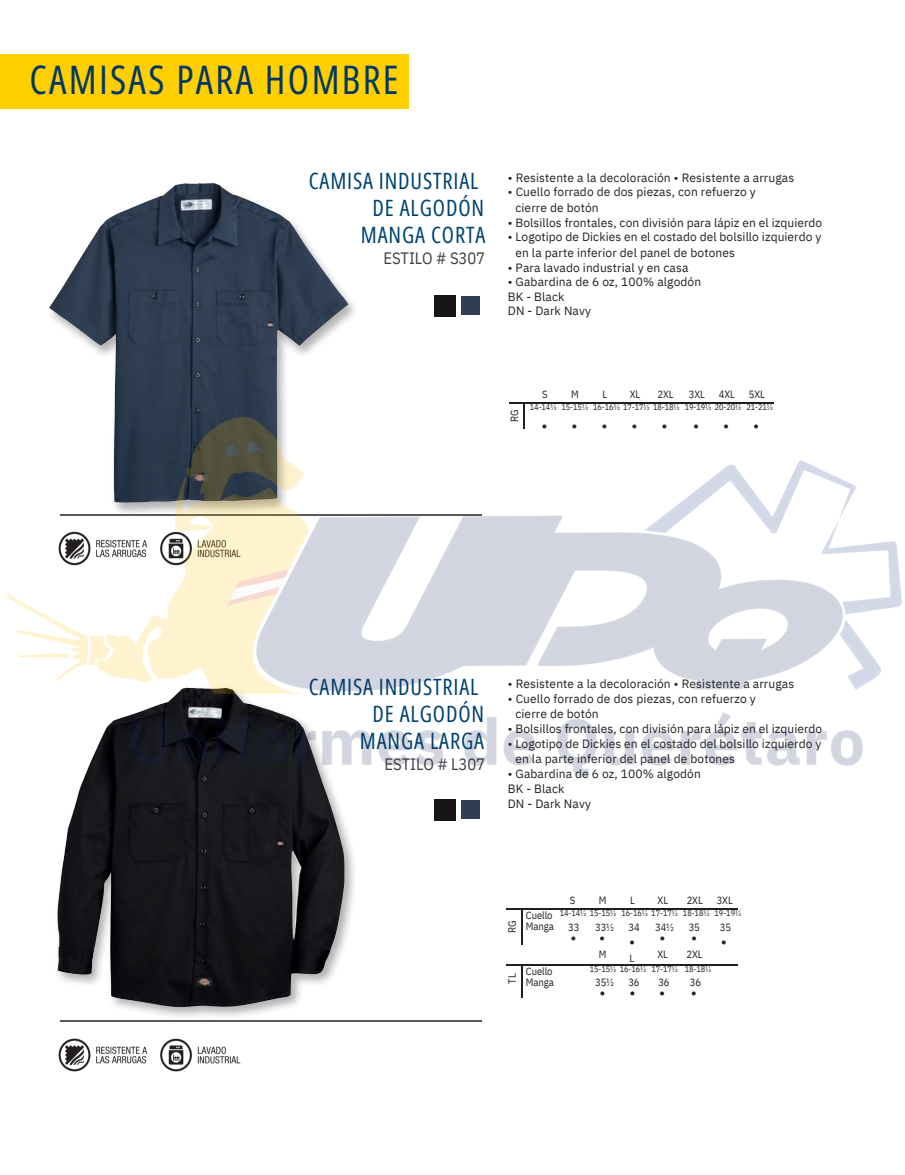
<style>
.page{position:relative;width:905px;height:1175px;background:#fff}
.page>*{position:absolute;margin:0;border:0;box-sizing:border-box;transform-origin:0 0}
.t1{font:39.3px "Open Sans Condensed";letter-spacing:.06em;color:#003767}
.t2{font:22.5px/27px "Open Sans Condensed";letter-spacing:.04em;color:#004372;text-align:center}
.t3{font:16.5px "IBM Plex Sans Cond";letter-spacing:-.005em;color:#414042}
.t4{font:12px/14.7px "IBM Plex Sans";letter-spacing:.01em;color:#231f20}
.t5{font:10.5px/11.2px "IBM Plex Sans Cond";letter-spacing:-.005em;color:#231f20}
.t6{font:9px "Arimo";color:#231f20}
.t7{font:9px "Liberation Serif";color:#231f20}
.t8{font:8.25px "IBM Plex Sans Cond";letter-spacing:-.005em;color:#231f20}
</style>
<div class="page">
<img style="left:49px;top:183px;width:299px;height:195px">
<img style="left:121px;top:824px;width:233px;height:193px">
<img style="left:57px;top:797px;width:287px;height:210px">
<div style="left:434px;top:295px;width:21px;height:22px;background:#161619"></div>
<div style="left:434px;top:799px;width:21px;height:21px;background:#161619"></div>
<img style="left:462px;top:297px;width:18px;height:18px">
<img style="left:462px;top:800px;width:18px;height:18px">
<div style="left:0;top:54px;width:409px;height:54px;background:#ffcf00"></div>
<hr style="left:60px;top:1019px;width:421px;height:2px;background:#58595b">
<img style="left:58px;top:1038px;width:183px;height:34px">
<hr style="left:506px;top:964px;width:231px;height:1px;background:#231f20">
<hr style="left:521px;top:965px;width:1px;height:32px;background:#231f20">
<hr style="left:506px;top:908px;width:231px;height:1px;background:#231f20">
<hr style="left:521px;top:908px;width:1px;height:37px;background:#231f20">
<img style="left:7px;top:378px;width:895px;height:419px">
<p class="t1" style="left:30px;top:52px;width:370px">CAMISAS PARA HOMBRE</p>
<p class="t2" style="left:309px;top:166px;width:171px">CAMISA INDUSTRIAL</p>
<p class="t2" style="left:361px;top:193px;width:126px">DE ALGODÓN<br>MANGA CORTA</p>
<p class="t3" style="left:383px;top:247px;width:103px">ESTILO # S307</p>
<h3 class="t4" style="left:508px;top:170px;width:288px">• Resistente a la decoloración • Resistente a arrugas</h3>
<h3 class="t4" style="left:508px;top:184px;width:249px">• Cuello forrado de dos piezas, con refuerzo y</h3>
<p class="t4" style="left:515px;top:200px;width:85px">cierre de botón</p>
<p class="t4" style="left:508px;top:215px;width:316px">• Bolsillos frontales, con división para lápiz en el izquierdo</p>
<p class="t4" style="left:508px;top:229px;width:315px">• Logotipo de Dickies en el costado del bolsillo izquierdo y</p>
<h2 class="t4" style="left:515px;top:245px;width:221px">en la parte inferior del panel de botones</h2>
<h3 class="t4" style="left:508px;top:260px;width:182px">• Para lavado industrial y en casa</h3>
<h3 class="t4" style="left:508px;top:274px;width:195px">• Gabardina de 6 oz, 100% algodón<br>BK - Black<br>DN - Dark Navy</h3>
<h5 class="t5" style="left:508px;top:422px;width:14px;rotate:-90deg">RG</h5>
<p class="t5" style="left:542px;top:388px;width:7px">S</p>
<p class="t5" style="left:571px;top:388px;width:9px">M</p>
<p class="t5" style="left:602px;top:388px;width:6px">L</p>
<h4 class="t5" style="left:630px;top:388px;width:12px">XL</h4>
<h4 class="t5" style="left:657px;top:388px;width:18px">2XL</h4>
<h4 class="t5" style="left:689px;top:388px;width:18px">3XL</h4>
<h4 class="t5" style="left:719px;top:388px;width:18px">4XL</h4>
<h5 class="t5" style="left:749px;top:388px;width:18px">5XL</h5>
<p class="t8" style="left:530px;top:401px;width:244px">14-14½ 15-15½ 16-16½ 17-17½ 18-18½ 19-19½ 20-20½ 21-21½</p>
<p class="t6" style="left:542px;top:420px;width:7px">●</p>
<p class="t6" style="left:572px;top:420px;width:7px">●</p>
<h4 class="t6" style="left:602px;top:420px;width:7px">●</h4>
<h4 class="t6" style="left:632px;top:420px;width:7px">●</h4>
<h4 class="t6" style="left:662px;top:420px;width:7px">●</h4>
<h6 class="t6" style="left:693px;top:420px;width:7px">●</h6>
<h4 class="t6" style="left:723px;top:420px;width:7px">●</h4>
<h5 class="t6" style="left:753px;top:420px;width:7px">●</h5>
<p class="t2" style="left:309px;top:672px;width:171px">CAMISA INDUSTRIAL</p>
<h4 class="t2" style="left:360px;top:699px;width:126px">DE ALGODÓN<br>MANGA LARGA</h4>
<h4 class="t3" style="left:384px;top:753px;width:102px">ESTILO # L307</h4>
<h3 class="t4" style="left:508px;top:676px;width:288px">• Resistente a la decoloración • Resistente a arrugas</h3>
<h3 class="t4" style="left:508px;top:691px;width:249px">• Cuello forrado de dos piezas, con refuerzo y</h3>
<h3 class="t4" style="left:515px;top:706px;width:85px">cierre de botón</h3>
<h3 class="t4" style="left:508px;top:721px;width:316px">• Bolsillos frontales, con división para lápiz en el izquierdo</h3>
<h3 class="t4" style="left:508px;top:736px;width:315px">• Logotipo de Dickies en el costado del bolsillo izquierdo y</h3>
<p class="t4" style="left:515px;top:751px;width:221px">en la parte inferior del panel de botones</p>
<p class="t4" style="left:508px;top:766px;width:194px">• Gabardina de 6 oz, 100% algodón<br>BK - Black<br>DN - Dark Navy</p>
<p class="t5" style="left:506px;top:933px;width:14px;rotate:-90deg">RG</p>
<h5 class="t5" style="left:506px;top:983px;width:12px;rotate:-90deg">TL</h5>
<h4 class="t5" style="left:569px;top:894px;width:7px">S</h4>
<h4 class="t5" style="left:598px;top:894px;width:9px">M</h4>
<h4 class="t5" style="left:630px;top:894px;width:6px">L</h4>
<p class="t5" style="left:657px;top:894px;width:12px">XL</p>
<p class="t5" style="left:686px;top:894px;width:18px">2XL</p>
<p class="t5" style="left:716px;top:894px;width:18px">3XL</p>
<p class="t8" style="left:559px;top:907px;width:183px">14-14½ 15-15½ 16-16½ 17-17½ 18-18½ 19-19½</p>
<p class="t5" style="left:568px;top:921px;width:13px">33</p>
<p class="t6" style="left:570px;top:932px;width:7px">●</p>
<h4 class="t5" style="left:526px;top:909px;width:29px">Cuello<br>Manga</h4>
<p class="t5" style="left:595px;top:921px;width:20px">33½</p>
<p class="t6" style="left:599px;top:932px;width:7px">●</p>
<p class="t5" style="left:598px;top:948px;width:9px">M</p>
<p class="t5" style="left:628px;top:921px;width:13px">34</p>
<p class="t5" style="left:655px;top:921px;width:20px">34½</p>
<p class="t6" style="left:659px;top:932px;width:7px">●</p>
<p class="t5" style="left:657px;top:948px;width:12px">XL</p>
<p class="t5" style="left:688px;top:921px;width:13px">35</p>
<p class="t6" style="left:691px;top:932px;width:7px">●</p>
<p class="t5" style="left:686px;top:948px;width:18px">2XL</p>
<p class="t5" style="left:720px;top:921px;width:13px">35</p>
<h2 class="t6" style="left:629px;top:936px;width:7px">●</h2>
<h2 class="t5" style="left:629px;top:952px;width:6px">L</h2>
<h2 class="t6" style="left:721px;top:936px;width:7px">●</h2>
<h3 class="t5" style="left:526px;top:965px;width:29px">Cuello<br>Manga</h3>
<h3 class="t8" style="left:589px;top:963px;width:123px">15-15½ 16-16½ 17-17½ 18-18½</h3>
<h3 class="t5" style="left:595px;top:976px;width:20px">35½</h3>
<h3 class="t7" style="left:600px;top:988px;width:7px">●</h3>
<p class="t5" style="left:628px;top:976px;width:13px">36</p>
<p class="t7" style="left:630px;top:988px;width:7px">●</p>
<p class="t5" style="left:658px;top:976px;width:13px">36</p>
<p class="t6" style="left:659px;top:988px;width:7px">●</p>
<h5 class="t5" style="left:690px;top:976px;width:13px">36</h5>
<h5 class="t6" style="left:691px;top:988px;width:7px">●</h5>
</div>
